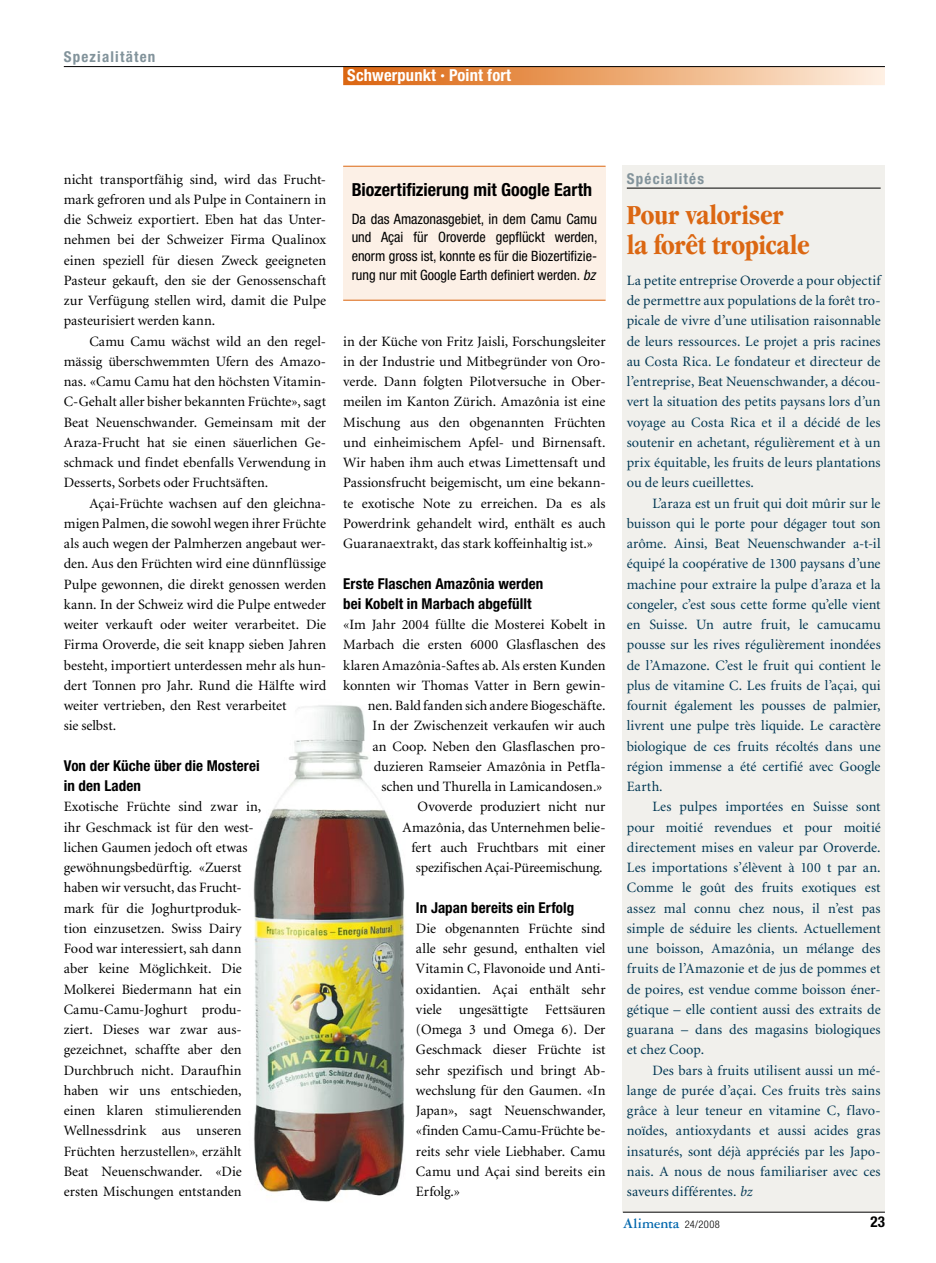
<style>
.page{position:relative;width:936px;height:1263px;background:#fff}
.page>*{position:absolute;margin:0;border:0;box-sizing:border-box;transform-origin:0 0}
.t1{font:700 condensed 28.5px/30px "Garamond";letter-spacing:-.01em;color:#db6712}
.t2{font:700 condensed 18px "Helvetica Neue";color:#000}
.t3{font:700 condensed 16.5px "Helvetica Neue";letter-spacing:.01em;color:#fff}
.t4{font:700 condensed 15px/20.2px "Helvetica Neue";letter-spacing:.005em;color:#000}
.t5{font:700 condensed 15px "Helvetica Neue";letter-spacing:.08em;color:#82939b}
.t6{font:700 15px "Garamond Three";letter-spacing:-.005em;color:#0066ac}
.t7{font:14.25px/20.2px "Minion";color:#000}
.t8{font:14.25px/20.2px "Minion";letter-spacing:.005em;color:#003652;text-align:justify}
.t9{font:condensed 14.25px/18.8px "Helvetica Neue";color:#000;text-align:justify}
.s1{font-size:9px}
.s2{font-size:11.25px}
.s3{font-style:italic}
.s4{font-family:"Helvetica Neue";font-weight:300;font-stretch:condensed;font-size:10.5px;color:#000}
</style>
<div class="page">
<div style="left:343px;top:66px;width:541px;height:19px;background:linear-gradient(to right,#da6106,#feeedc)"></div>
<img style="left:253px;top:705px;width:152px;height:497px">
<div style="left:622px;top:166px;width:262px;height:1046px;background:#f1f0ec"></div>
<hr style="left:626px;top:188px;width:254px;height:1px;background:#000">
<div style="left:343px;top:166px;width:262px;height:134px;background:#fcf0e6"></div>
<hr style="left:343px;top:166px;width:262px;height:1px;background:#db6712">
<hr style="left:343px;top:300px;width:262px;height:1px;background:#db6712">
<hr style="left:622px;top:1212px;width:262px;height:1px;background:#000">
<hr style="left:64px;top:66px;width:820px;height:1px;background:#000">
<p class="t5" style="left:64px;top:48px;width:93px">Spezialitäten</p>
<p class="t3" style="left:347px;top:65px;width:165px">Schwerpunkt <span class="s1">•</span> Point fort</p>
<p class="t7" style="left:64px;top:169px;width:264px;text-align:justify">nicht transportfähig sind, wird das Frucht&shy;mark gefroren und als Pulpe in Containern in die Schweiz exportiert. Eben hat das Unter&shy;nehmen bei der Schweizer Firma Qualinox einen speziell für diesen Zweck geeigneten Pasteur gekauft, den sie der Genossenschaft zur Verfügung stellen wird, damit die Pulpe pasteurisiert werden kann.</p>
<p class="t7" style="left:64px;top:331px;width:264px;text-indent:26px">Camu Camu wächst wild an den regel&shy;mässig überschwemmten Ufern des Amazo&shy;nas. «Camu Camu hat den höchsten Vitamin-C-Gehalt aller bisher bekannten Früchte», sagt Beat Neuenschwander. Gemeinsam mit der Araza-Frucht hat sie einen säuerlichen Ge&shy;schmack und findet ebenfalls Verwendung in Desserts, Sorbets oder Fruchtsäften.</p>
<p class="t7" style="left:64px;top:493px;width:264px;text-indent:26px">Açai-Früchte wachsen auf den gleichna&shy;migen Palmen, die sowohl wegen ihrer Früchte als auch wegen der Palmherzen angebaut wer&shy;den. Aus den Früchten wird eine dünnflüssige Pulpe gewonnen, die direkt genossen werden kann. In der Schweiz wird die Pulpe entweder weiter verkauft oder weiter verarbeitet. Die Firma Oroverde, die seit knapp sieben Jahren besteht, importiert unterdessen mehr als hun&shy;dert Tonnen pro Jahr. Rund die Hälfte wird weiter vertrieben, den Rest verarbeitet<br>sie selbst.</p>
<p class="t4" style="left:64px;top:755px;width:197px">Von der Küche über die Mosterei in den Laden</p>
<p class="t7" style="left:64px;top:797px;width:199px">Exotische Früchte sind zwar in, ihr Geschmack ist für den west&shy;lichen Gaumen jedoch oft etwas gewöhnungsbedürftig. «Zuerst haben wir versucht, das Frucht&shy;mark für die Joghurtproduk&shy;tion einzusetzen. Swiss Dairy<br>Food war interessiert, sah dann aber keine Möglichkeit. Die<br>Molkerei Biedermann hat ein<br>Camu-Camu-Joghurt produ&shy;ziert. Dieses war zwar aus&shy;gezeichnet, schaffte aber den<br>Durchbruch nicht. Daraufhin haben wir uns entschieden, einen klaren stimulierenden<br>Wellnessdrink aus unseren<br>Früchten herzustellen»<span class="s2">,</span> erzählt<br>Beat Neuenschwander. «Die ersten Mischungen entstanden</p>
<p class="t2" style="left:351px;top:179px;width:242px">Biozertifizierung mit Google Earth</p>
<p class="t9" style="left:351px;top:209px;width:247px">Da das Amazonasgebiet, in dem Camu Camu und Açai für Oroverde gepflückt werden, enorm gross ist, konnte es für die Biozertifizie&shy;rung nur mit Google Earth definiert werden. <span class="s3">bz</span></p>
<p class="t7" style="left:343px;top:331px;width:264px">in der Küche von Fritz Jaisli, Forschungsleiter in der Industrie und Mitbegründer von Oro&shy;verde. Dann folgten Pilotversuche in Ober&shy;meilen im Kanton Zürich. Amazônia ist eine Mischung aus den obgenannten Früchten und einheimischem Apfel- und Birnensaft.<br>Wir haben ihm auch etwas Limettensaft und Passionsfrucht beigemischt, um eine bekann&shy;te exotische Note zu erreichen. Da es als Powerdrink gehandelt wird, enthält es auch Guaranaextrakt, das stark koffeinhaltig ist.»</p>
<p class="t4" style="left:343px;top:573px;width:202px">Erste Flaschen Amazônia werden bei Kobelt in Marbach abgefüllt</p>
<p class="t7" style="left:343px;top:615px;width:264px;text-align:right">«Im Jahr 2004 füllte die Mosterei Kobelt in Marbach die ersten 6000 Glasflaschen des klaren Amazônia-Saftes ab. Als ersten Kunden konnten wir Thomas Vatter in Bern gewin&shy;nen. Bald fanden sich andere Biogeschäfte.<br>In der Zwischenzeit verkaufen wir auch<br>an Coop. Neben den Glasflaschen pro&shy;duzieren Ramseier Amazônia in Petfla&shy;schen und Thurella in Lamicandosen.» Ovoverde produziert nicht nur<br>Amazônia, das Unternehmen belie-<br>fert auch Fruchtbars mit einer spezifischen Açai-Püreemischung.</p>
<p class="t4" style="left:416px;top:897px;width:160px">In Japan bereits ein Erfolg</p>
<p class="t7" style="left:416px;top:919px;width:191px;text-align:justify">Die obgenannten Früchte sind alle sehr gesund, enthalten viel Vitamin C, Flavonoide und Anti&shy;oxidantien. Açai enthält sehr viele ungesättigte Fettsäuren (Omega 3 und Omega 6). Der Geschmack dieser Früchte ist sehr spezifisch und bringt Ab&shy;wechslung für den Gaumen. «In Japan», sagt Neuenschwander, «finden Camu-Camu-Früchte be&shy;reits sehr viele Liebhaber. Camu Camu und Açai sind bereits ein Erfolg.»</p>
<p class="t5" style="left:626px;top:169px;width:79px">Spécialités</p>
<h1 class="t1" style="left:626px;top:200px;width:184px">Pour valoriser la forêt tropicale</h1>
<p class="t8" style="left:626px;top:271px;width:255px">La petite entreprise Oroverde a pour objectif de permettre aux populations de la forêt tro&shy;picale de vivre d’une utilisation raisonnable de leurs ressources. Le projet a pris racines au Costa Rica. Le fondateur et directeur de l’entreprise, Beat Neuenschwander, a décou&shy;vert la situation des petits paysans lors d’un voyage au Costa Rica et il a décidé de les soutenir en achetant, régulièrement et à un prix équitable, les fruits de leurs plantations ou de leurs cueillettes.</p>
<p class="t8" style="left:626px;top:493px;width:255px;text-indent:26px">L’araza est un fruit qui doit mûrir sur le buisson qui le porte pour dégager tout son arôme. Ainsi, Beat Neuenschwander a-t-il équipé la coopérative de 1300 paysans d’une machine pour extraire la pulpe d’araza et la congeler, c’est sous cette forme qu’elle vient en Suisse. Un autre fruit, le camucamu pousse sur les rives régulièrement inondées de l’Amazone. C’est le fruit qui contient le plus de vitamine C. Les fruits de l’açai, qui fournit également les pousses de palmier, livrent une pulpe très liquide. Le caractère biologique de ces fruits récoltés dans une région immense a été certifié avec Google Earth.</p>
<p class="t8" style="left:626px;top:797px;width:255px;text-indent:26px">Les pulpes importées en Suisse sont pour moitié revendues et pour moitié directement mises en valeur par Oroverde.<br>Les importations s’élèvent à 100 t par an.<br>Comme le goût des fruits exotiques est assez mal connu chez nous, il n’est pas simple de séduire les clients. Actuellement une boisson, Amazônia, un mélange des fruits de l’Amazonie et de jus de pommes et de poires, est vendue comme boisson éner&shy;gétique – elle contient aussi des extraits de guarana – dans des magasins biologiques et chez Coop.</p>
<p class="t8" style="left:626px;top:1060px;width:255px;text-indent:26px">Des bars à fruits utilisent aussi un mé&shy;lange de purée d’açai. Ces fruits très sains grâce à leur teneur en vitamine C, flavo&shy;noïdes, antioxydants et aussi acides gras insaturés, sont déjà appréciés par les Japo&shy;nais. A nous de nous familiariser avec ces saveurs différentes. <span class="s3">bz</span></p>
<p class="t6" style="left:622px;top:1215px;width:98px">Alimenta <span class="s4">24/2008</span></p>
<p class="t4" style="left:870px;top:1212px;width:16px">23</p>
</div>
